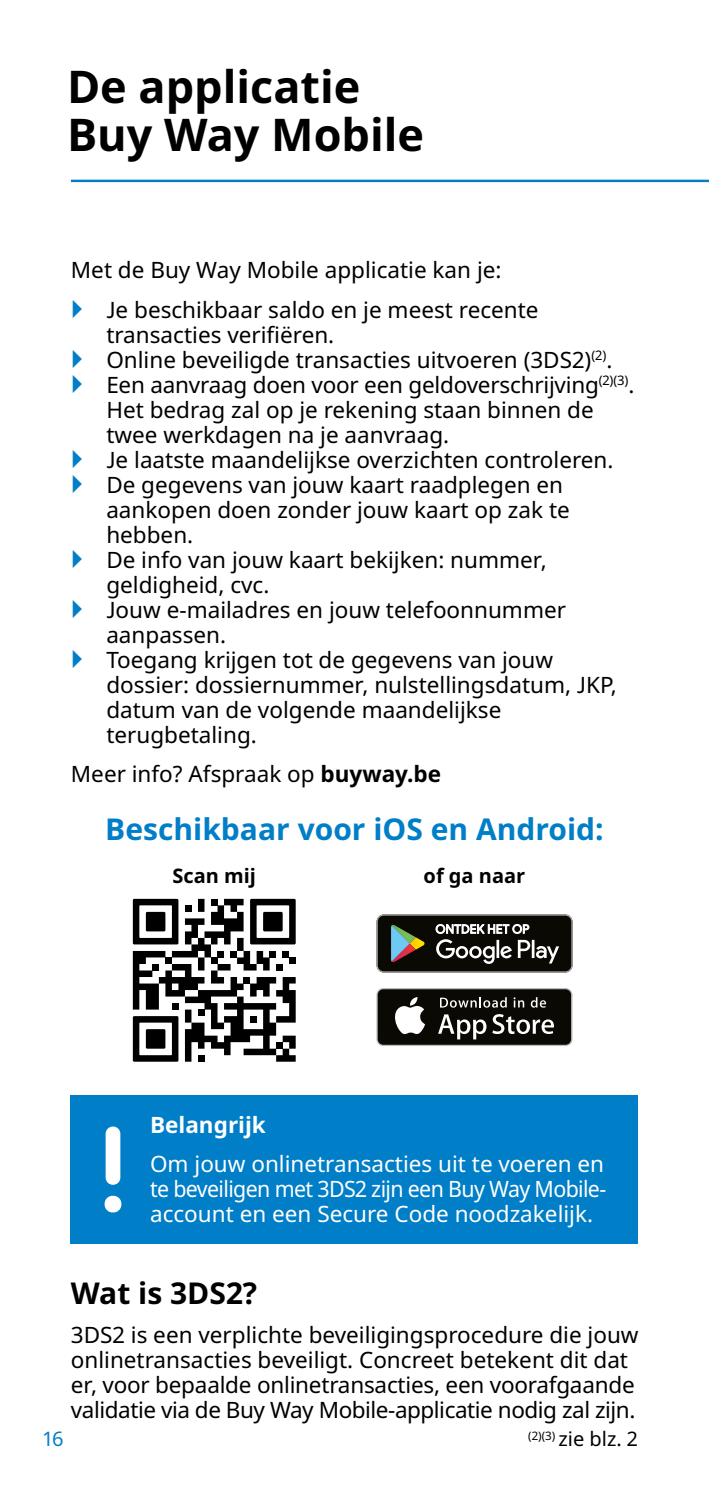
<style>
.page{position:relative;width:709px;height:1489px;background:#fff}
.page>*{position:absolute;margin:0;border:0;box-sizing:border-box;transform-origin:0 0}
.t1{font:700 45px/47.5px "Noto IKEA Latin";color:#000}
.t2{font:700 30px "Noto IKEA Latin";color:#007ec7}
.t3{font:700 30px "Noto IKEA Latin";color:#000}
.t4{font:22.5px/25px "Noto IKEA Latin";color:#000}
.t5{font:22.5px/25px "Noto IKEA Latin";color:#fff;text-align:justify}
.t6{font:700 22.5px "Noto IKEA Latin";color:#fff}
.t7{font:700 20px "Noto IKEA Latin";color:#000}
.t8{font:20px "Noto IKEA Latin";color:#000}
.t9{font:20px "Noto IKEA Latin";color:#007ec7}
.s1{font-weight:700}
</style>
<div class="page">
<div style="left:70px;top:1095px;width:568px;height:148px;background:#007ec7"></div>
<div style="left:106px;top:1126px;width:14px;height:58px;background:#fff;border-radius:7px"></div>
<svg style="left:105px;top:1195px;width:16px;height:18px"></svg>
<hr style="left:71px;top:180px;width:638px;height:2px;background:#007ec7">
<svg style="left:376px;top:987px;width:196px;height:59px"></svg>
<div style="left:378px;top:989px;width:193px;height:55px;background:#0b0904;border-radius:6px"></div>
<svg style="left:395px;top:997px;width:30px;height:37px"></svg>
<svg style="left:438px;top:1014px;width:48px;height:25px"></svg>
<svg style="left:492px;top:1014px;width:62px;height:20px"></svg>
<svg style="left:440px;top:997px;width:67px;height:10px"></svg>
<svg style="left:513px;top:997px;width:11px;height:10px"></svg>
<svg style="left:531px;top:997px;width:15px;height:10px"></svg>
<svg style="left:376px;top:914px;width:196px;height:58px;background:#393833"></svg>
<div style="left:129px;top:896px;width:170px;height:167px;background:linear-gradient(to bottom,#fff,#fff)"></div>
<svg style="left:133px;top:898px;width:163px;height:163px"></svg>
<h1 class="t1" style="left:67px;top:62px;width:359px">De applicatie<br>Buy Way Mobile</h1>
<p class="t4" style="left:106px;top:250px;width:434px;line-height:39.2px;text-indent:-35px">Met de Buy Way Mobile applicatie kan je:<br>Je beschikbaar saldo en je meest recente</p>
<p class="t4" style="left:106px;top:321px;width:529px">transacties verifiëren.<br>Online beveiligde transacties uitvoeren (3DS2)<sup>(2)</sup>.<br>Een aanvraag doen voor een geldoverschrijving<sup>(2)(3)</sup>.<br>Het bedrag zal op je rekening staan binnen de twee werkdagen na je aanvraag.<br>Je laatste maandelijkse overzichten controleren.<br>De gegevens van jouw kaart raadplegen en aankopen doen zonder jouw kaart op zak te hebben.<br>De info van jouw kaart bekijken: nummer, geldigheid, cvc.<br>Jouw e-mailadres en jouw telefoonnummer aanpassen.<br>Toegang krijgen tot de gegevens van jouw dossier: dossiernummer, nulstellingsdatum, JKP, datum van de volgende maandelijkse terugbetaling.</p>
<p class="t4" style="left:71px;top:760px;width:372px">Meer info? Afspraak op <span class="s1">buyway.be</span></p>
<h2 class="t2" style="left:105px;top:807px;width:500px">Beschikbaar voor iOS en Android:</h2>
<p class="t7" style="left:172px;top:861px;width:85px">Scan mij</p>
<p class="t7" style="left:423px;top:861px;width:103px">of ga naar</p>
<p class="t6" style="left:150px;top:1108px;width:117px">Belangrijk</p>
<p class="t5" style="left:150px;top:1150px;width:457px">Om jouw onlinetransacties uit te voeren en te beveiligen met 3DS2 zijn een Buy Way Mobile&shy;account en een Secure Code noodzakelijk.</p>
<p class="t9" style="left:43px;top:1424px;width:22px">16</p>
<h2 class="t3" style="left:71px;top:1271px;width:188px">Wat is 3DS2?</h2>
<p class="t4" style="left:71px;top:1321px;width:569px">3DS2 is een verplichte beveiligingsprocedure die jouw onlinetransacties beveiligt. Concreet betekent dit dat er, voor bepaalde onlinetransacties, een voorafgaande validatie via de Buy Way Mobile-applicatie nodig zal zijn.</p>
<p class="t8" style="left:528px;top:1424px;width:111px"><sup>(2)(3)</sup> zie blz. 2</p>
</div>
